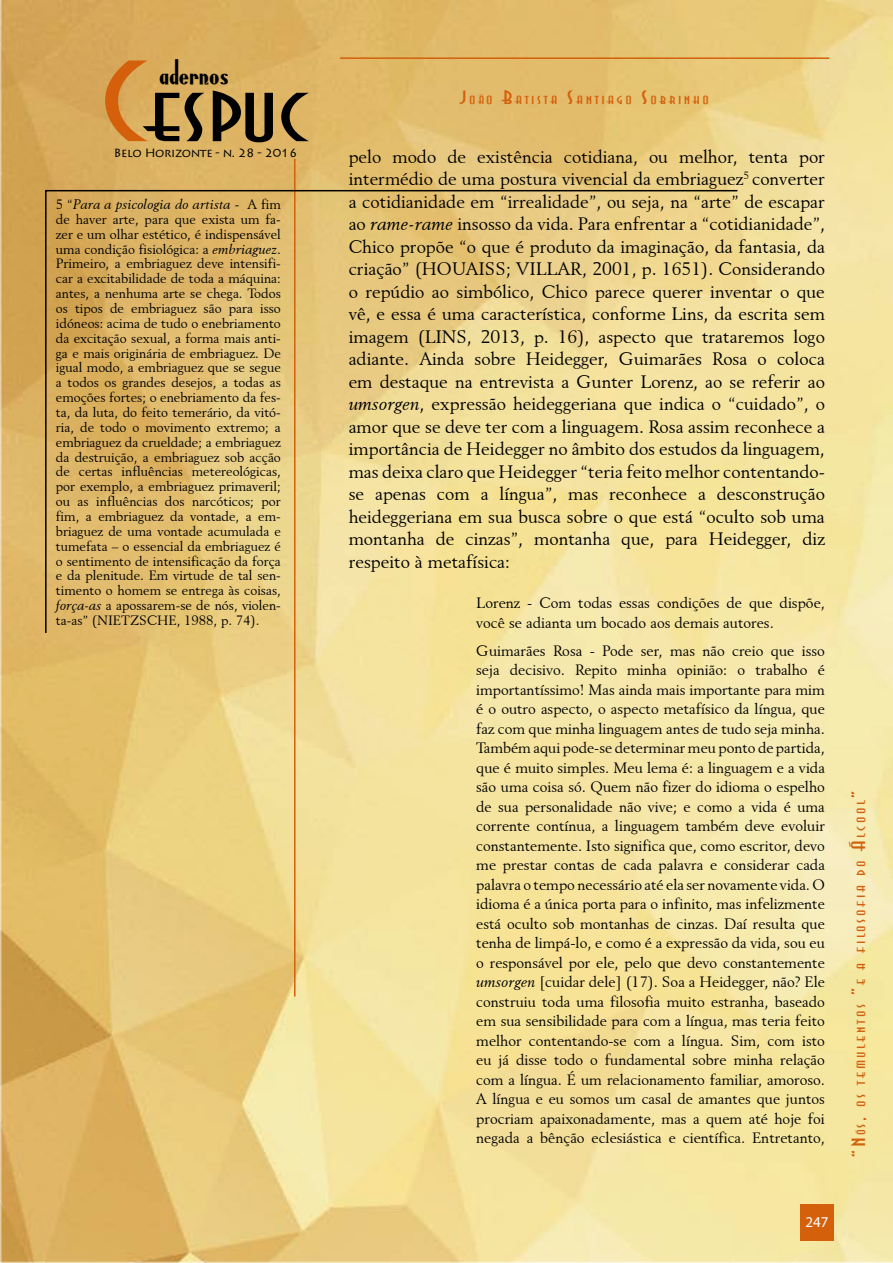
<style>
.page{position:relative;width:893px;height:1263px;background:#fff}
.page>*{position:absolute;margin:0;border:0;box-sizing:border-box;transform-origin:0 0}
.t1{font:expanded 108px "Asia";color:#000}
.t2{font:30px "Anchor Steam NF";color:#000}
.t3{font:18px/22.5px "Revival 565 BT";color:#000;text-align:justify}
.t4{font:expanded 18px "Asia";letter-spacing:.14em;color:#d3600c}
.t5{font:expanded 18px "Asia";letter-spacing:.14em;color:#d4600c}
.t6{font:15px/19.5px "Revival 565 BT";color:#000}
.t7{font:15px "Myriad Pro";color:#fff}
.t8{font:13.5px/14.9px "Revival 565 BT";color:#000;text-align:justify}
.t9{font:12px "Lithos Pro";letter-spacing:-.03em;color:#000}
.s1{color:#d4600c}
.s2{font-style:italic}
.s3{font-size:10.5px}
</style>
<div class="page">
<img style="left:0;top:0;width:893px;height:1263px">
<div style="left:800px;top:1203px;width:34px;height:37px;background:#d4600c"></div>
<hr style="left:294px;top:159px;width:2px;height:837px;background:#d4600c">
<hr style="left:340px;top:57px;width:489px;height:2px;background:#d4600c">
<svg style="left:44px;top:189px;width:695px;height:445px;background:#e9ce86"></svg>
<h2 class="t2" style="left:159px;top:51px;width:71px">adernos</h2>
<h1 class="t1" style="left:101px;top:42px;width:208px"><span class="s1">C</span>espuc</h1>
<p class="t9" style="left:114px;top:146px;width:185px">Belo Horizonte - n. 28 - 2016</p>
<p class="t3" style="left:349px;top:145px;width:478px">pelo modo de existência cotidiana, ou melhor, tenta por intermédio de uma postura vivencial da embriaguez<sup>5</sup> converter a cotidianidade em “irrealidade”, ou seja, na “arte” de escapar ao <span class="s2">rame-rame</span> insosso da vida. Para enfrentar a “cotidianidade”, Chico propõe “o que é produto da imaginação, da fantasia, da criação” (HOUAISS; VILLAR, 2001, p. 1651). Considerando o repúdio ao simbólico, Chico parece querer inventar o que vê, e essa é uma característica, conforme Lins, da escrita sem imagem (LINS, 2013, p. 16), aspecto que trataremos logo adiante. Ainda sobre Heidegger, Guimarães Rosa o coloca em destaque na entrevista a Gunter Lorenz, ao se referir ao <span class="s2">umsorgen</span>, expressão heideggeriana que indica o “cuidado”, o amor que se deve ter com a linguagem. Rosa assim reconhece a importância de Heidegger no âmbito dos estudos da linguagem, mas deixa claro que Heidegger “teria feito melhor contentando&shy;se apenas com a língua”, mas reconhece a desconstrução heideggeriana em sua busca sobre o que está “oculto sob uma montanha de cinzas”, montanha que, para Heidegger, diz respeito à metafísica:</p>
<p class="t6" style="left:476px;top:593px;width:350px">Lorenz - Com todas essas condições de que dispõe, você se adianta um bocado aos demais autores.</p>
<p class="t6" style="left:476px;top:641px;width:350px;text-align:justify">Guimarães Rosa - Pode ser, mas não creio que isso seja decisivo. Repito minha opinião: o trabalho é importantíssimo! Mas ainda mais importante para mim é o outro aspecto, o aspecto metafísico da língua, que faz com que minha linguagem antes de tudo seja minha.<br>Também aqui pode-se determinar meu ponto de partida, que é muito simples. Meu lema é: a linguagem e a vida são uma coisa só. Quem não fizer do idioma o espelho de sua personalidade não vive; e como a vida é uma corrente contínua, a linguagem também deve evoluir constantemente. Isto significa que, como escritor, devo me prestar contas de cada palavra e considerar cada palavra o tempo necessário até ela ser novamente vida. O idioma é a única porta para o infinito, mas infelizmente está oculto sob montanhas de cinzas. Daí resulta que tenha de limpá-lo, e como é a expressão da vida, sou eu o responsável por ele, pelo que devo constantemente <span class="s2">umsorgen</span> [cuidar dele] (17). Soa a Heidegger, não? Ele construiu toda uma filosofia muito estranha, baseado em sua sensibilidade para com a língua, mas teria feito melhor contentando-se com a língua. Sim, com isto eu já disse todo o fundamental sobre minha relação com a língua. É um relacionamento familiar, amoroso.<br>A língua e eu somos um casal de amantes que juntos procriam apaixonadamente, mas a quem até hoje foi negada a bênção eclesiástica e científica. Entretanto,</p>
<p class="t5" style="left:460px;top:88px;width:250px">Jo<span class="s3">ã</span>o Batista Santiago Sobrinho</p>
<p class="t8" style="left:56px;top:197px;width:227px">5 “<span class="s2">Para a psicologia do artista</span> - A fim de haver arte, para que exista um fa&shy;zer e um olhar estético, é indispensável uma condição fisiológica: a <span class="s2">embriaguez</span>.<br>Primeiro, a embriaguez deve intensifi&shy;car a excitabilidade de toda a máquina: antes, a nenhuma arte se chega. Todos os tipos de embriaguez são para isso idóneos: acima de tudo o enebriamento da excitação sexual, a forma mais anti&shy;ga e mais originária de embriaguez. De igual modo, a embriaguez que se segue a todos os grandes desejos, a todas as emoções fortes; o enebriamento da fes&shy;ta, da luta, do feito temerário, da vitó&shy;ria, de todo o movimento extremo; a embriaguez da crueldade; a embriaguez da destruição, a embriaguez sob acção de certas influências metereológicas, por exemplo, a embriaguez primaveril; ou as influências dos narcóticos; por fim, a embriaguez da vontade, a em&shy;briaguez de uma vontade acumulada e tumefata – o essencial da embriaguez é o sentimento de intensificação da força e da plenitude. Em virtude de tal sen&shy;timento o homem se entrega às coisas, <span class="s2">força-as</span> a apossarem-se de nós, violen&shy;ta-as” (NIETZSCHE, 1988, p. 74).</p>
<p class="t4" style="left:849px;top:1157px;width:367px;rotate:-90deg">“N<span class="s3">ó</span>s, os temulentos ”e a filosofia do álcool”</p>
<p class="t7" style="left:805px;top:1213px;width:25px">247</p>
</div>
